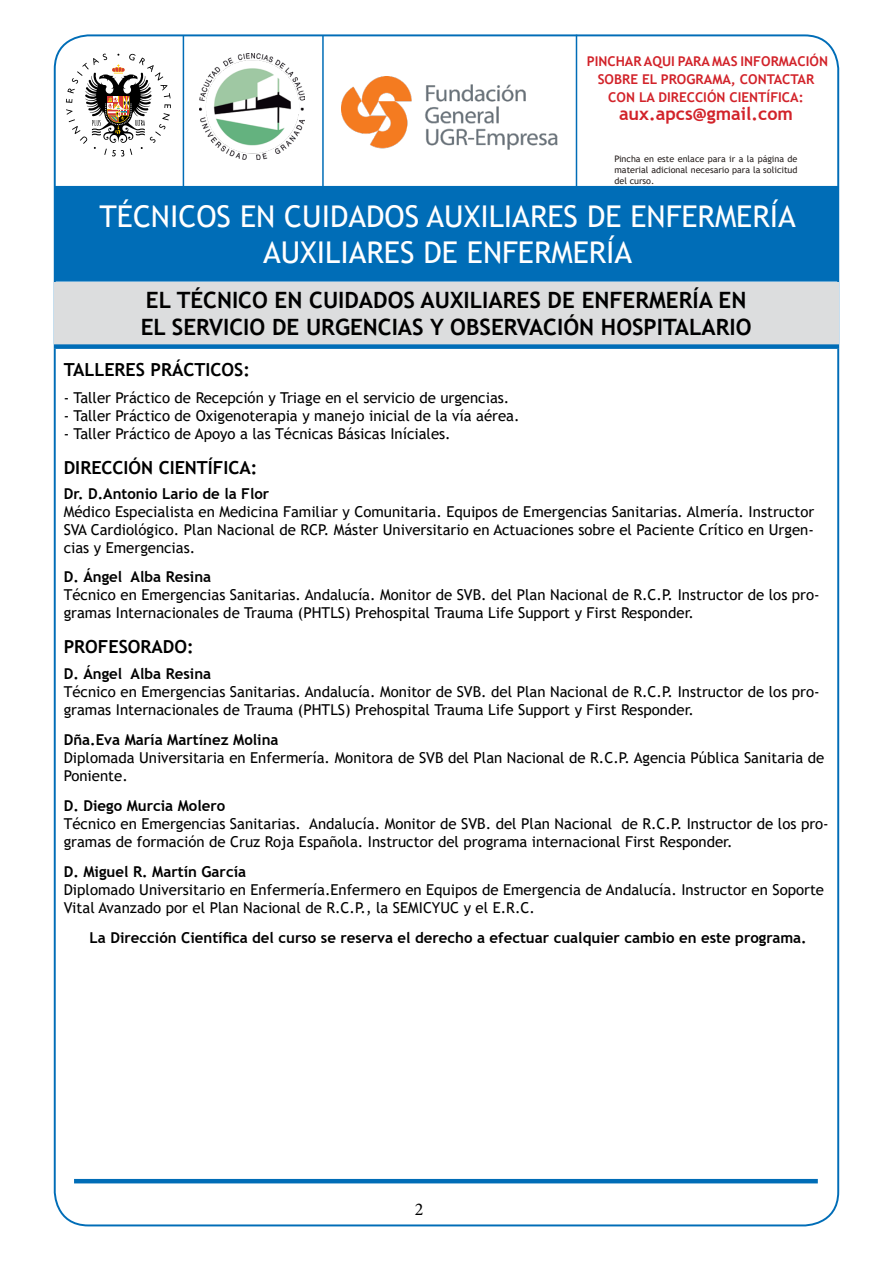
<style>
.page{position:relative;width:893px;height:1263px;background:#fff}
.page>*{position:absolute;margin:0;border:0;box-sizing:border-box;transform-origin:0 0}
.t1{font:30px/36px "Trebuchet MS";color:#fff;text-align:center}
.t2{font:700 22.5px/27px "Trebuchet MS";color:#000}
.t3{font:700 18px "Trebuchet MS";color:#000}
.t4{font:700 18px "Trebuchet MS";color:#d2232a}
.t5{font:18px "Minion Pro";color:#000}
.t6{font:15px/18px "Trebuchet MS";color:#000}
.t7{font:700 15px "Trebuchet MS";color:#000}
.t8{font:700 13.5px/18px "Trebuchet MS";color:#d2232a;text-align:center}
.t9{font:9px/10.8px "Trebuchet MS";color:#28211f;text-align:justify}
</style>
<div class="page">
<hr style="left:74px;top:1179px;width:744px;height:4px;background:#006db7">
<div style="left:54px;top:186px;width:785px;height:96px;background:#006db7;border:2px solid #006db7"></div>
<img style="left:341px;top:76px;width:217px;height:74px">
<img style="left:200px;top:54px;width:105px;height:105px">
<svg style="left:66px;top:54px;width:105px;height:103px"></svg>
<hr style="left:183px;top:35px;width:1px;height:162px;background:#006db7">
<hr style="left:322px;top:35px;width:2px;height:154px;background:#006db7">
<hr style="left:576px;top:35px;width:1px;height:156px;background:#006db7">
<div style="left:54px;top:282px;width:785px;height:67px;background:#dcddde"></div>
<div style="left:54px;top:344px;width:785px;height:5px;background:#006db7"></div>
<p class="t8" style="left:587px;top:52px;width:243px">PINCHAR AQUI PARA MAS INFORMACIÓN<br>SOBRE EL PROGRAMA, CONTACTAR<br>CON LA DIRECCIÓN CIENTÍFICA:</p>
<p class="t4" style="left:619px;top:103px;width:175px">aux.apcs@gmail.com</p>
<p class="t9" style="left:614px;top:153px;width:185px">Pincha en este enlace para ir a la página de material adicional necesario para la solicitud del curso.</p>
<h1 class="t1" style="left:99px;top:198px;width:698px">TÉCNICOS EN CUIDADOS AUXILIARES DE ENFERMERÍA<br>AUXILIARES DE ENFERMERÍA</h1>
<h2 class="t2" style="left:141px;top:286px;width:612px">EL TÉCNICO EN CUIDADOS AUXILIARES DE ENFERMERÍA EN<br>EL SERVICIO DE URGENCIAS Y OBSERVACIÓN HOSPITALARIO</h2>
<p class="t3" style="left:64px;top:358px;width:188px">TALLERES PRÁCTICOS:</p>
<p class="t6" style="left:64px;top:388px;width:447px">- Taller Práctico de Recepción y Triage en el servicio de urgencias.</p>
<p class="t6" style="left:64px;top:406px;width:457px">- Taller Práctico de Oxigenoterapia y manejo inicial de la vía aérea.</p>
<p class="t6" style="left:64px;top:424px;width:389px">- Taller Práctico de Apoyo a las Técnicas Básicas Iníciales.</p>
<p class="t3" style="left:64px;top:456px;width:195px">DIRECCIÓN CIENTÍFICA:</p>
<p class="t7" style="left:64px;top:485px;width:207px">Dr. D.Antonio Lario de la Flor</p>
<p class="t6" style="left:64px;top:503px;width:752px;text-align:justify">Médico Especialista en Medicina Familiar y Comunitaria. Equipos de Emergencias Sanitarias. Almería. Instructor SVA Cardiológico. Plan Nacional de RCP. Máster Universitario en Actuaciones sobre el Paciente Crítico en Urgen&shy;cias y Emergencias.</p>
<p class="t7" style="left:64px;top:567px;width:149px">D. Ángel Alba Resina</p>
<p class="t6" style="left:64px;top:585px;width:757px">Técnico en Emergencias Sanitarias. Andalucía. Monitor de SVB. del Plan Nacional de R.C.P. Instructor de los pro&shy;gramas Internacionales de Trauma (PHTLS) Prehospital Trauma Life Support y First Responder.</p>
<p class="t3" style="left:64px;top:635px;width:132px">PROFESORADO:</p>
<p class="t7" style="left:64px;top:664px;width:149px">D. Ángel Alba Resina</p>
<p class="t6" style="left:64px;top:682px;width:757px">Técnico en Emergencias Sanitarias. Andalucía. Monitor de SVB. del Plan Nacional de R.C.P. Instructor de los pro&shy;gramas Internacionales de Trauma (PHTLS) Prehospital Trauma Life Support y First Responder.</p>
<p class="t7" style="left:64px;top:730px;width:216px">Dña.Eva María Martínez Molina</p>
<p class="t6" style="left:64px;top:748px;width:762px">Diplomada Universitaria en Enfermería. Monitora de SVB del Plan Nacional de R.C.P. Agencia Pública Sanitaria de<br>Poniente.</p>
<p class="t7" style="left:64px;top:796px;width:163px">D. Diego Murcia Molero</p>
<p class="t6" style="left:64px;top:814px;width:766px">Técnico en Emergencias Sanitarias. Andalucía. Monitor de SVB. del Plan Nacional de R.C.P. Instructor de los pro&shy;gramas de formación de Cruz Roja Española. Instructor del programa internacional First Responder.</p>
<p class="t7" style="left:64px;top:862px;width:184px">D. Miguel R. Martín García</p>
<p class="t6" style="left:64px;top:880px;width:762px">Diplomado Universitario en Enfermería.Enfermero en Equipos de Emergencia de Andalucía. Instructor en Soporte<br>Vital Avanzado por el Plan Nacional de R.C.P., la SEMICYUC y el E.R.C.</p>
<p class="t7" style="left:90px;top:928px;width:719px">La Dirección Científica del curso se reserva el derecho a efectuar cualquier cambio en este programa.</p>
<p class="t5" style="left:415px;top:1197px;width:10px">2</p>
</div>
